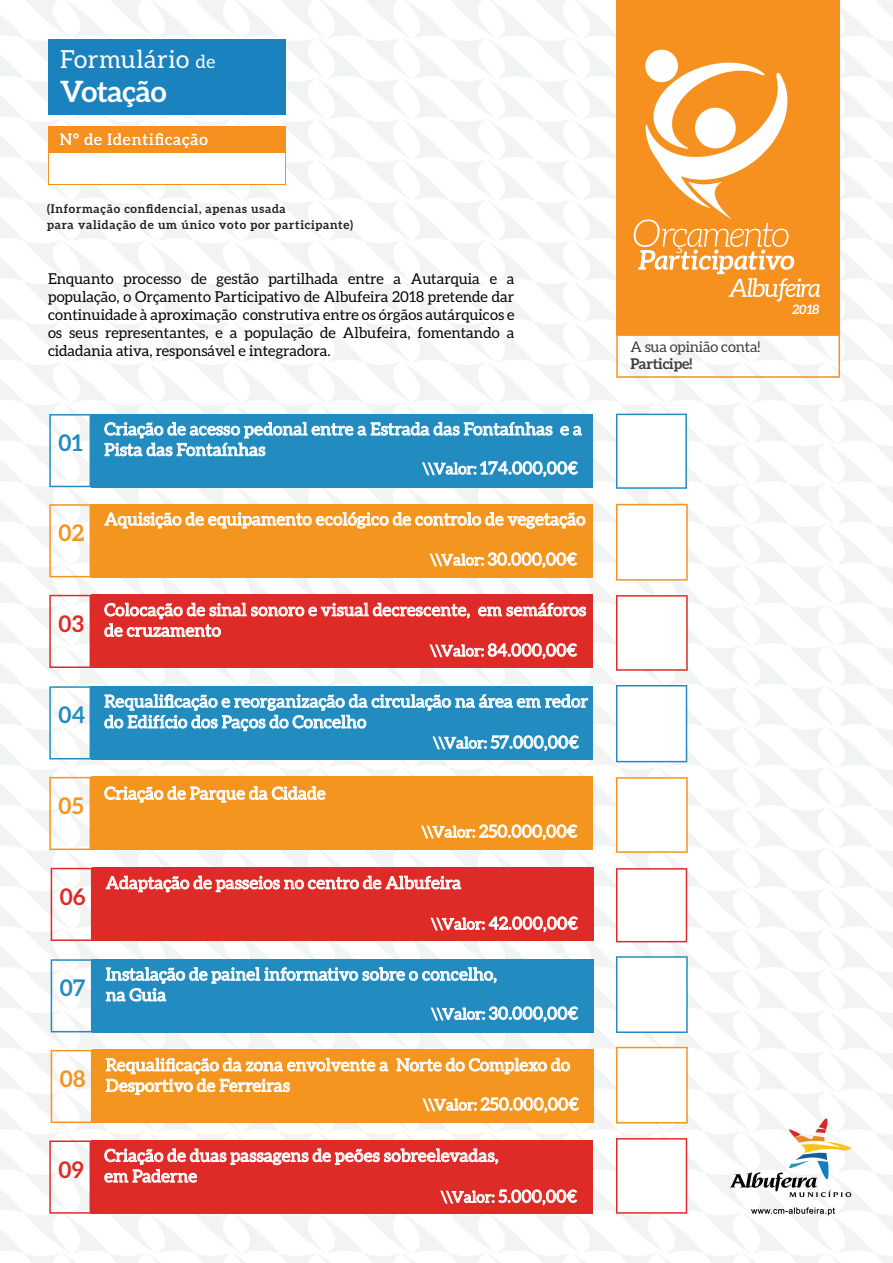
<style>
.page{position:relative;width:893px;height:1263px;background:#fff}
.page>*{position:absolute;margin:0;border:0;box-sizing:border-box;transform-origin:0 0}
.t1{font:700 29.4px "Aleo";letter-spacing:-.01em;color:#fff}
.t2{font:24.9px "Aleo";letter-spacing:.02em;color:#fff}
.t3{font:700 22.95px "Aleo";color:#228cc0}
.t4{font:700 22.95px "Aleo";color:#f3951e}
.t5{font:700 22.95px "Aleo";color:#de2b27}
.t6{font:17.25px/20.5px "Aleo";letter-spacing:.01em;color:#fff}
.t7{font:15.75px "Aleo";letter-spacing:.06em;color:#fff}
.t8{font:15px/18px "Aleo";color:#050504;text-align:justify}
.t9{font:14.85px "Aleo";letter-spacing:-.01em;color:#3e3e3f}
.t10{font:700 14.85px "Aleo";letter-spacing:-.01em;color:#3e3e3f}
.t11{font:italic 700 12.9px "Aleo";color:#fff}
.t12{font:700 12px/15.8px "Aleo";letter-spacing:.06em;color:#231f20}
.s1{font-size:18px}
.s2{font-size:15.3px}
</style>
<div class="page">
<div style="left:0;top:0;width:893px;height:1263px;background:linear-gradient(to right,#f9f9f9,#fbfbfb)"></div>
<div style="left:48px;top:126px;width:238px;height:59px;background:#f6901e"></div>
<div style="left:49px;top:153px;width:236px;height:31px;background:#fff"></div>
<div style="left:48px;top:39px;width:238px;height:75px;background:#1b82c0"></div>
<svg style="left:616px;top:414px;width:71px;height:75px"></svg>
<svg style="left:616px;top:504px;width:72px;height:77px"></svg>
<svg style="left:616px;top:595px;width:72px;height:76px"></svg>
<svg style="left:616px;top:685px;width:71px;height:77px"></svg>
<svg style="left:616px;top:777px;width:72px;height:76px"></svg>
<svg style="left:616px;top:868px;width:71px;height:74px"></svg>
<svg style="left:616px;top:956px;width:72px;height:77px"></svg>
<svg style="left:616px;top:1047px;width:72px;height:76px"></svg>
<svg style="left:616px;top:1138px;width:71px;height:76px"></svg>
<div style="left:616px;top:0;width:224px;height:334px;background:#f6901e"></div>
<svg style="left:634px;top:50px;width:186px;height:251px"></svg>
<svg style="left:616px;top:334px;width:224px;height:44px"></svg>
<svg style="left:751px;top:1207px;width:84px;height:8px"></svg>
<svg style="left:730px;top:1118px;width:122px;height:79px"></svg>
<div style="left:91px;top:414px;width:501px;height:73px;background:#228cc0"></div>
<svg style="left:105px;top:421px;width:477px;height:56px"></svg>
<svg style="left:49px;top:414px;width:42px;height:73px"></svg>
<div style="left:91px;top:504px;width:501px;height:73px;background:#f3951e"></div>
<svg style="left:105px;top:512px;width:480px;height:17px"></svg>
<svg style="left:430px;top:552px;width:147px;height:16px"></svg>
<svg style="left:49px;top:504px;width:42px;height:73px"></svg>
<div style="left:91px;top:595px;width:501px;height:73px;background:#de2b27"></div>
<svg style="left:105px;top:602px;width:481px;height:57px"></svg>
<svg style="left:49px;top:595px;width:42px;height:73px"></svg>
<div style="left:91px;top:686px;width:501px;height:73px;background:#228cc0"></div>
<svg style="left:105px;top:694px;width:483px;height:57px"></svg>
<svg style="left:49px;top:686px;width:42px;height:73px"></svg>
<div style="left:91px;top:777px;width:501px;height:73px;background:#f3951e"></div>
<svg style="left:105px;top:786px;width:220px;height:17px"></svg>
<svg style="left:421px;top:824px;width:156px;height:16px"></svg>
<svg style="left:49px;top:777px;width:42px;height:73px"></svg>
<div style="left:92px;top:868px;width:502px;height:73px;background:#de2b27"></div>
<svg style="left:106px;top:875px;width:355px;height:18px"></svg>
<svg style="left:431px;top:916px;width:147px;height:16px"></svg>
<svg style="left:51px;top:868px;width:41px;height:73px"></svg>
<div style="left:92px;top:959px;width:502px;height:73px;background:#228cc0"></div>
<svg style="left:106px;top:967px;width:472px;height:55px"></svg>
<svg style="left:51px;top:959px;width:41px;height:73px"></svg>
<div style="left:92px;top:1050px;width:502px;height:73px;background:#f3951e"></div>
<svg style="left:397px;top:1057px;width:173px;height:17px"></svg>
<svg style="left:106px;top:1057px;width:282px;height:38px"></svg>
<svg style="left:423px;top:1097px;width:156px;height:16px"></svg>
<svg style="left:51px;top:1050px;width:41px;height:73px"></svg>
<div style="left:91px;top:1140px;width:501px;height:74px;background:#de2b27"></div>
<svg style="left:105px;top:1148px;width:472px;height:57px"></svg>
<svg style="left:49px;top:1140px;width:42px;height:74px"></svg>
<h2 class="t2" style="left:60px;top:45px;width:157px">Formulário <span class="s1">de</span></h2>
<h1 class="t1" style="left:60px;top:74px;width:108px">Votação</h1>
<p class="t7" style="left:60px;top:131px;width:149px">Nº de Identificação</p>
<p class="t12" style="left:47px;top:201px;width:307px">(Informação confidencial, apenas usada<br>para validação de um único voto por participante)</p>
<p class="t8" style="left:48px;top:269px;width:468px">Enquanto processo de gestão partilhada entre a Autarquia e a população, o Orçamento Participativo de Albufeira 2018 pretende dar continuidade à aproximação construtiva entre os órgãos autárquicos e os seus representantes, e a população de Albufeira, fomentando a cidadania ativa, responsável e integradora.</p>
<h3 class="t3" style="left:59px;top:430px;width:26px">01</h3>
<h3 class="t4" style="left:59px;top:520px;width:27px">02</h3>
<h3 class="t5" style="left:59px;top:610px;width:27px">03</h3>
<h3 class="t3" style="left:59px;top:702px;width:28px">04</h3>
<h3 class="t4" style="left:59px;top:792px;width:26px">05</h3>
<h3 class="t5" style="left:60px;top:883px;width:27px">06</h3>
<h3 class="t3" style="left:60px;top:975px;width:27px">07</h3>
<h3 class="t4" style="left:60px;top:1065px;width:27px">08</h3>
<h3 class="t5" style="left:59px;top:1156px;width:27px">09</h3>
<p class="t6" style="left:104px;top:418px;width:479px">Criação de acesso pedonal entre a Estrada das Fontaínhas e a<br>Pista das Fontaínhas</p>
<p class="t6" style="left:422px;top:457px;width:157px"><span class="s2">\\Valor:</span> 174.000,00€</p>
<p class="t6" style="left:104px;top:509px;width:482px">Aquisição de equipamento ecológico de controlo de vegetação</p>
<p class="t6" style="left:430px;top:549px;width:148px"><span class="s2">\\Valor:</span> 30.000,00€</p>
<p class="t6" style="left:104px;top:599px;width:483px">Colocação de sinal sonoro e visual decrescente, em semáforos</p>
<p class="t6" style="left:104px;top:620px;width:118px">de cruzamento</p>
<p class="t6" style="left:430px;top:639px;width:148px"><span class="s2">\\Valor:</span> 84.000,00€</p>
<p class="t6" style="left:104px;top:691px;width:485px">Requalificação e reorganização da circulação na área em redor</p>
<p class="t6" style="left:104px;top:711px;width:263px">do Edifício dos Paços do Concelho</p>
<p class="t6" style="left:433px;top:732px;width:147px"><span class="s2">\\Valor:</span> 57.000,00€</p>
<p class="t6" style="left:104px;top:783px;width:222px">Criação de Parque da Cidade</p>
<p class="t6" style="left:421px;top:821px;width:157px"><span class="s2">\\Valor:</span> 250.000,00€</p>
<p class="t6" style="left:106px;top:872px;width:357px">Adaptação de passeios no centro de Albufeira</p>
<p class="t6" style="left:431px;top:913px;width:148px"><span class="s2">\\Valor:</span> 42.000,00€</p>
<p class="t6" style="left:106px;top:964px;width:393px">Instalação de painel informativo sobre o concelho, na Guia</p>
<p class="t6" style="left:431px;top:1003px;width:148px"><span class="s2">\\Valor:</span> 30.000,00€</p>
<p class="t6" style="left:106px;top:1054px;width:466px">Requalificação da zona envolvente a Norte do Complexo do<br>Desportivo de Ferreiras</p>
<p class="t6" style="left:423px;top:1093px;width:157px"><span class="s2">\\Valor:</span> 250.000,00€</p>
<p class="t6" style="left:104px;top:1145px;width:395px">Criação de duas passagens de peões sobreelevadas,</p>
<p class="t6" style="left:104px;top:1165px;width:94px">em Paderne</p>
<p class="t6" style="left:441px;top:1186px;width:138px"><span class="s2">\\Valor:</span> 5.000,00€</p>
<p class="t9" style="left:630px;top:339px;width:132px">A sua opinião conta!</p>
<p class="t10" style="left:630px;top:355px;width:63px">Participe!</p>
<p class="t11" style="left:792px;top:302px;width:29px">2018</p>
</div>
